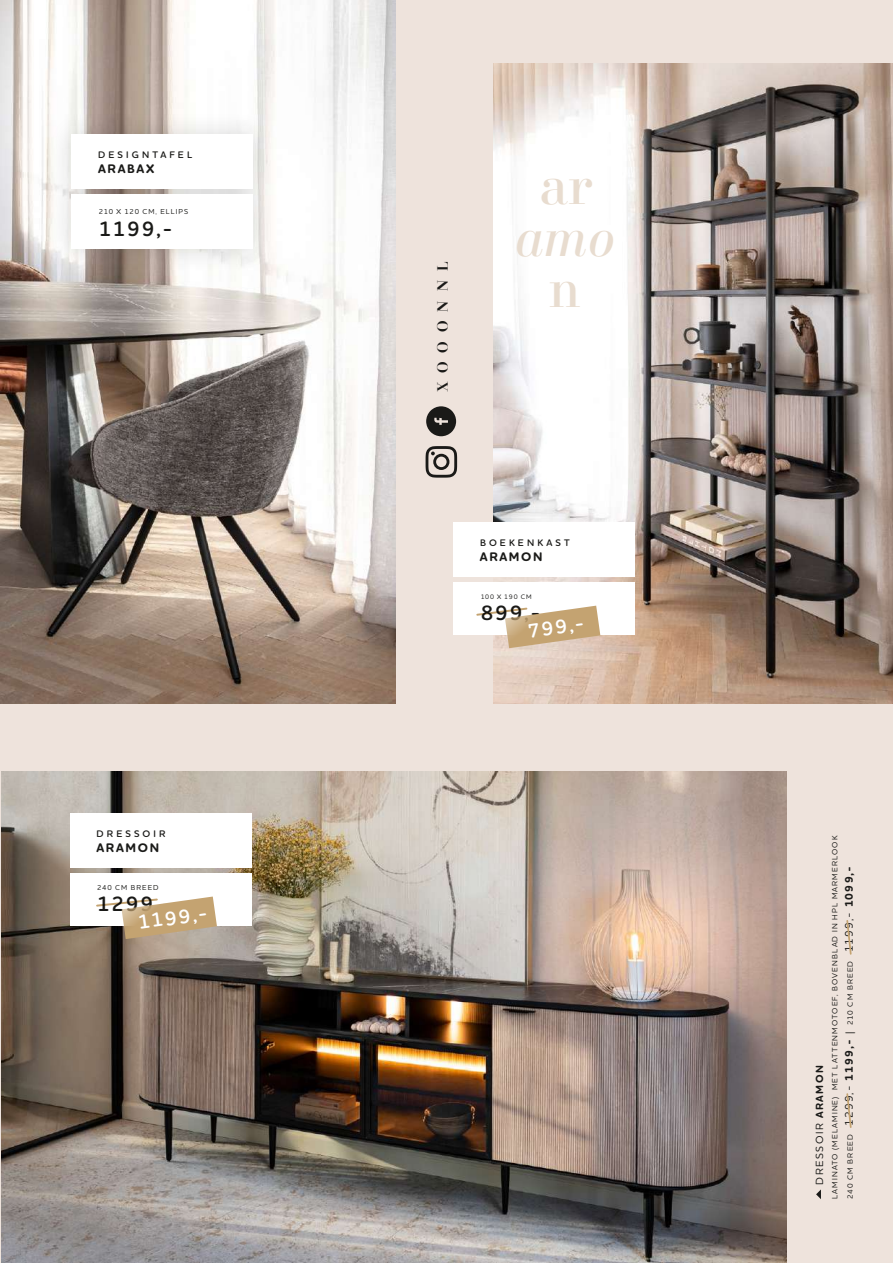
<style>
.page{position:relative;width:893px;height:1263px;background:#eee3dc}
.page>*{position:absolute;margin:0;border:0;box-sizing:border-box;transform-origin:0 0}
.t1{font:49.2px "Didonesque";color:#e8dccf}
.t2{font:italic 49.2px "Didonesque";color:#e8dccf}
.t3{font:600 21.15px "Houschka Rounded";letter-spacing:.085em;color:#1a1a18}
.t4{font:600 20.1px "Houschka Rounded";color:#fff}
.t5{font:500 14.85px "Didonesque";letter-spacing:.61em;color:#1a1a18}
.t6{font:700 12.6px "Houschka Rounded";letter-spacing:.13em;color:#1a1a18}
.t7{font:500 10.65px "Houschka Rounded";letter-spacing:.145em;color:#1a1a18}
.t8{font:600 9.75px "Houschka Rounded";letter-spacing:.32em;color:#1a1a18}
.t9{font:500 7.8px/15.3px "Houschka Rounded";letter-spacing:.145em;color:#1a1a18}
.t10{font:500 7.35px "Houschka Rounded";letter-spacing:.135em;color:#1a1a18}
.t11{font:500 6.6px "Houschka Rounded";letter-spacing:.135em;color:#1a1a18}
.s1{font-weight:700}
.s2{font-size:11.25px}
.s3{font-weight:700;font-size:11.25px}
.s4{font-size:10.65px}
</style>
<div class="page">
<svg style="left:816px;top:1189px;width:5px;height:10px"></svg>
<svg style="left:846px;top:1093px;width:6px;height:35px"></svg>
<svg style="left:846px;top:920px;width:6px;height:35px"></svg>
<img style="left:493px;top:64px;width:400px;height:639px">
<img style="left:0;top:0;width:395px;height:703px">
<img style="left:2px;top:772px;width:785px;height:491px">
<div style="left:70px;top:873px;width:181px;height:52px;background:#fff"></div>
<div style="left:70px;top:813px;width:181px;height:55px;background:#fff"></div>
<div style="left:48px;top:110px;width:229px;height:163px;background:#1a1a18;opacity:.17"></div>
<div style="left:72px;top:194px;width:181px;height:55px;background:#fff"></div>
<div style="left:72px;top:134px;width:181px;height:55px;background:#fff"></div>
<svg style="left:95px;top:896px;width:122px;height:43px"></svg>
<div style="left:453px;top:582px;width:182px;height:53px;background:#fff"></div>
<div style="left:453px;top:522px;width:182px;height:55px;background:#fff"></div>
<svg style="left:476px;top:606px;width:124px;height:42px"></svg>
<svg style="left:426px;top:446px;width:31px;height:32px"></svg>
<svg style="left:426px;top:406px;width:30px;height:30px"></svg>
<p class="t8" style="left:98px;top:149px;width:96px">DESIGNTAFEL</p>
<h3 class="t6" style="left:98px;top:161px;width:58px">ARABAX</h3>
<p class="t10" style="left:99px;top:207px;width:91px">210 X 120 CM, ELLIPS</p>
<h2 class="t3" style="left:99px;top:215px;width:75px">1199,-</h2>
<p class="t8" style="left:97px;top:827px;width:71px">DRESSOIR</p>
<h3 class="t6" style="left:97px;top:840px;width:64px">ARAMON</h3>
<p class="t10" style="left:97px;top:883px;width:63px">240 CM BREED</p>
<h2 class="t3" style="left:97px;top:890px;width:76px">1299,-</h2>
<h3 class="t4" style="left:136px;top:910px;width:72px;rotate:-8deg">1199,-</h3>
<h3 class="t5" style="left:435px;top:392px;width:132px;rotate:-90deg">XOOONNL</h3>
<h1 class="t1" style="left:540px;top:161px;width:55px">ar</h1>
<h1 class="t2" style="left:515px;top:212px;width:101px">amo</h1>
<h1 class="t1" style="left:549px;top:264px;width:33px">n</h1>
<p class="t8" style="left:480px;top:536px;width:91px">BOEKENKAST</p>
<h3 class="t6" style="left:480px;top:549px;width:64px">ARAMON</h3>
<p class="t11" style="left:481px;top:593px;width:52px">100 X 190 CM</p>
<h2 class="t3" style="left:481px;top:599px;width:62px">899,-</h2>
<h3 class="t4" style="left:526px;top:618px;width:58px;rotate:-8deg">799,-</h3>
<h3 class="t7" style="left:812px;top:1184px;width:121px;rotate:-90deg">DRESSOIR <span class="s1">ARAMON</span></h3>
<p class="t9" style="left:827px;top:1199px;width:365px;rotate:-90deg">LAMINATO (MELAMINE) MET LATTENMOTOEF, BOVENBLAD IN HPL MARMERLOOK<br>240 CM BREED <span class="s2">1299,-</span> <span class="s3">1199,-</span> <span class="s4">|</span> 210 CM BREED <span class="s2">1199,-</span> <span class="s3">1099,-</span></p>
</div>
